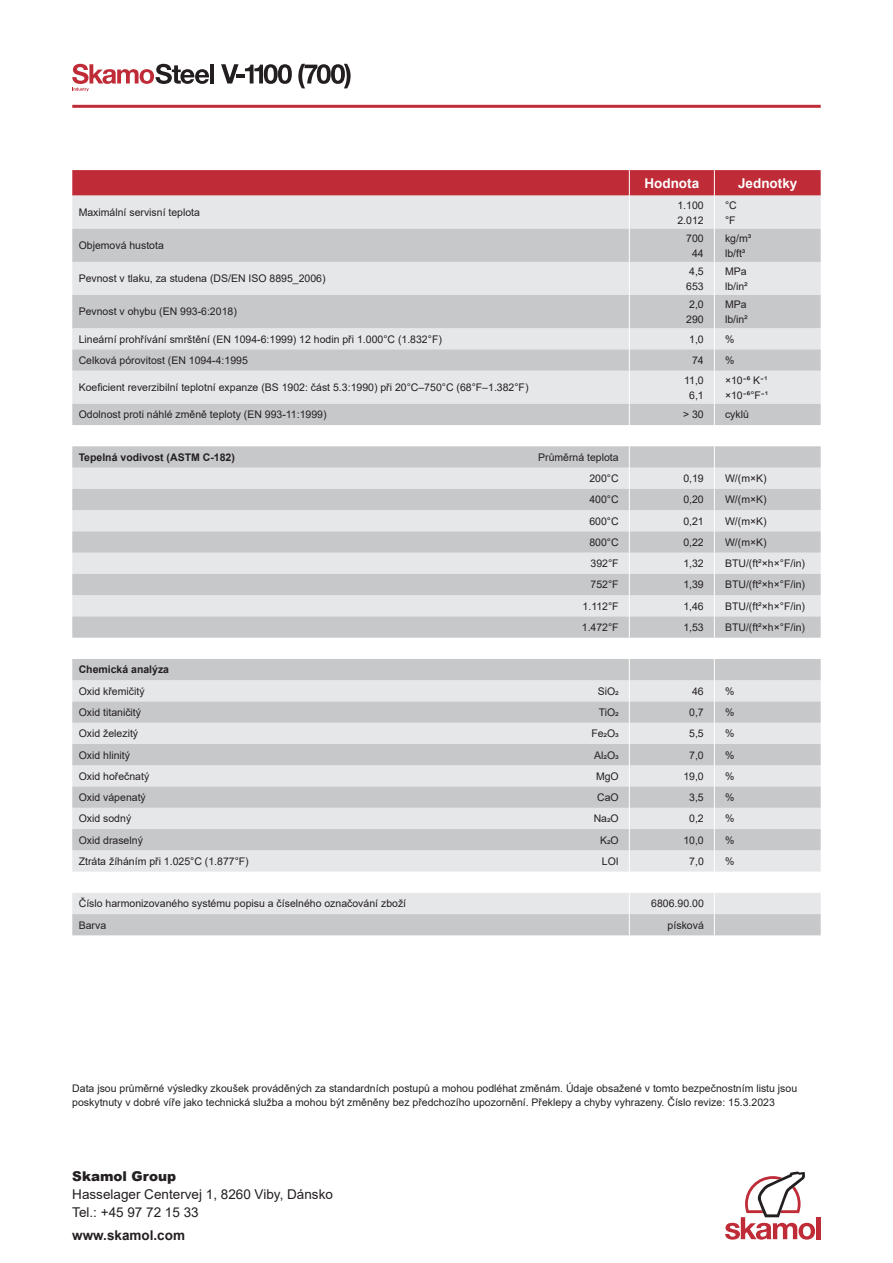
<style>
.page{position:relative;width:893px;height:1263px;background:#fff}
.page>*{position:absolute;margin:0;border:0;box-sizing:border-box;transform-origin:0 0}
.t1{font:13.5px/18px "Arial";color:#231f20}
.t2{font:700 13.5px "Arial";color:#fff}
.t3{font:700 13.5px "Arial";color:#231f20}
.t4{font:900 13.5px "Arial";color:#231f20}
.t5{font:10.5px/15px "Arial";color:#231f20}
.t6{font:700 10.5px "Arial";color:#231f20}
</style>
<div class="page">
<hr style="left:210px;top:64px;width:4px;height:19px;background:#231f20">
<svg style="left:221px;top:64px;width:71px;height:20px"></svg>
<svg style="left:298px;top:64px;width:53px;height:24px"></svg>
<svg style="left:72px;top:64px;width:137px;height:27px"></svg>
<svg style="left:72px;top:170px;width:749px;height:26px;background:#c0313c"></svg>
<div style="left:816px;top:1217px;width:5px;height:22px;background:#bf2b37"></div>
<svg style="left:725px;top:1171px;width:90px;height:68px"></svg>
<hr style="left:72px;top:105px;width:749px;height:3px;background:#bf2b37">
<div style="left:72px;top:196px;width:749px;height:33px;background:#e6e7e9"></div>
<svg style="left:72px;top:229px;width:749px;height:706px;background:#d9dadc"></svg>
<hr style="left:629px;top:196px;width:1px;height:33px;background:#fff">
<hr style="left:714px;top:196px;width:1px;height:33px;background:#fff">
<hr style="left:629px;top:229px;width:1px;height:33px;background:#fff">
<hr style="left:714px;top:229px;width:1px;height:33px;background:#fff">
<hr style="left:629px;top:262px;width:1px;height:33px;background:#fff">
<hr style="left:714px;top:262px;width:1px;height:33px;background:#fff">
<hr style="left:629px;top:295px;width:1px;height:33px;background:#fff">
<hr style="left:714px;top:295px;width:1px;height:33px;background:#fff">
<svg style="left:629px;top:328px;width:1px;height:43px"></svg>
<svg style="left:714px;top:328px;width:1px;height:43px"></svg>
<hr style="left:629px;top:371px;width:1px;height:33px;background:#fff">
<hr style="left:714px;top:371px;width:1px;height:33px;background:#fff">
<svg style="left:629px;top:404px;width:1px;height:21px"></svg>
<svg style="left:714px;top:404px;width:1px;height:21px"></svg>
<svg style="left:629px;top:446px;width:1px;height:192px"></svg>
<svg style="left:714px;top:446px;width:1px;height:192px"></svg>
<svg style="left:629px;top:659px;width:1px;height:212px"></svg>
<svg style="left:714px;top:659px;width:1px;height:212px"></svg>
<svg style="left:629px;top:893px;width:1px;height:42px"></svg>
<svg style="left:714px;top:893px;width:1px;height:42px"></svg>
<p class="t2" style="left:644px;top:173px;width:56px">Hodnota</p>
<p class="t2" style="left:738px;top:173px;width:61px">Jednotky</p>
<p class="t5" style="left:79px;top:205px;width:123px">Maximální servisní teplota</p>
<p class="t5" style="left:677px;top:197px;width:28px">1.100<br>2.012</p>
<p class="t5" style="left:725px;top:197px;width:13px">°C °F</p>
<p class="t5" style="left:79px;top:238px;width:87px">Objemová hustota</p>
<p class="t5" style="left:686px;top:230px;width:19px;text-align:center">700<br>44</p>
<p class="t5" style="left:725px;top:230px;width:28px">kg/m³ lb/ft³</p>
<p class="t5" style="left:79px;top:271px;width:248px">Pevnost v tlaku, za studena (DS/EN ISO 8895_2006)</p>
<p class="t5" style="left:686px;top:264px;width:19px">4,5<br>653</p>
<p class="t5" style="left:725px;top:264px;width:24px">MPa lb/in²</p>
<p class="t5" style="left:79px;top:304px;width:160px">Pevnost v ohybu (EN 993-6:2018)</p>
<p class="t5" style="left:686px;top:297px;width:19px">2,0<br>290</p>
<p class="t5" style="left:725px;top:297px;width:24px">MPa lb/in²</p>
<p class="t5" style="left:79px;top:331px;width:365px">Lineární prohřívání smrštění (EN 1094-6:1999) 12 hodin při 1.000°C (1.832°F)</p>
<p class="t5" style="left:689px;top:331px;width:16px">1,0</p>
<p class="t5" style="left:725px;top:331px;width:11px">%</p>
<p class="t5" style="left:79px;top:353px;width:171px">Celková pórovitost (EN 1094-4:1995</p>
<p class="t5" style="left:692px;top:353px;width:13px">74</p>
<p class="t5" style="left:725px;top:353px;width:11px">%</p>
<p class="t5" style="left:79px;top:380px;width:451px">Koeficient reverzibilní teplotní expanze (BS 1902: část 5.3:1990) při 20°C–750°C (68°F–1.382°F)</p>
<p class="t5" style="left:684px;top:372px;width:21px;text-align:center">11,0<br>6,1</p>
<p class="t5" style="left:725px;top:372px;width:45px">× 1 0 K⁶־ ¹־ ×10־⁶°F ¹־</p>
<p class="t5" style="left:79px;top:407px;width:249px">Odolnost proti náhlé změně teploty (EN 993-11:1999)</p>
<p class="t5" style="left:683px;top:407px;width:22px">&gt; 30</p>
<p class="t5" style="left:725px;top:407px;width:25px">cyklů</p>
<p class="t6" style="left:79px;top:450px;width:158px">Tepelná vodivost (ASTM C-182)</p>
<p class="t5" style="left:538px;top:446px;width:82px;line-height:21.3px;text-align:right">Průměrná teplota<br>200°C</p>
<p class="t5" style="left:683px;top:471px;width:22px">0,19</p>
<p class="t5" style="left:725px;top:471px;width:43px">W/(m×K)</p>
<p class="t5" style="left:589px;top:492px;width:31px">400°C</p>
<p class="t5" style="left:683px;top:492px;width:22px">0,20</p>
<p class="t5" style="left:725px;top:492px;width:43px">W/(m×K)</p>
<p class="t5" style="left:589px;top:513px;width:31px">600°C</p>
<p class="t5" style="left:683px;top:513px;width:22px">0,21</p>
<p class="t5" style="left:725px;top:513px;width:43px">W/(m×K)</p>
<p class="t5" style="left:589px;top:535px;width:31px">800°C</p>
<p class="t5" style="left:683px;top:535px;width:22px">0,22</p>
<p class="t5" style="left:725px;top:535px;width:43px">W/(m×K)</p>
<p class="t5" style="left:591px;top:556px;width:30px">392°F</p>
<p class="t5" style="left:683px;top:556px;width:22px">1,32</p>
<p class="t5" style="left:725px;top:556px;width:82px">BTU/(ft²×h×°F/in)</p>
<p class="t5" style="left:591px;top:577px;width:30px">752°F</p>
<p class="t5" style="left:683px;top:577px;width:22px">1,39</p>
<p class="t5" style="left:725px;top:577px;width:82px">BTU/(ft²×h×°F/in)</p>
<p class="t5" style="left:583px;top:598px;width:38px">1.112°F</p>
<p class="t5" style="left:683px;top:598px;width:22px">1,46</p>
<p class="t5" style="left:725px;top:598px;width:82px">BTU/(ft²×h×°F/in)</p>
<p class="t5" style="left:582px;top:620px;width:38px">1.472°F</p>
<p class="t5" style="left:683px;top:620px;width:22px">1,53</p>
<p class="t5" style="left:725px;top:620px;width:82px">BTU/(ft²×h×°F/in)</p>
<p class="t6" style="left:79px;top:662px;width:92px">Chemická analýza</p>
<p class="t5" style="left:79px;top:683px;width:67px">Oxid křemičitý</p>
<p class="t5" style="left:598px;top:683px;width:22px">SiO2</p>
<p class="t5" style="left:692px;top:683px;width:13px">46</p>
<p class="t5" style="left:725px;top:683px;width:11px">%</p>
<p class="t5" style="left:79px;top:705px;width:64px">Oxid titaničitý</p>
<p class="t5" style="left:599px;top:705px;width:22px">TiO2</p>
<p class="t5" style="left:689px;top:705px;width:16px">0,7</p>
<p class="t5" style="left:725px;top:705px;width:11px">%</p>
<p class="t5" style="left:79px;top:726px;width:61px">Oxid železitý</p>
<p class="t5" style="left:591px;top:726px;width:29px">Fe2O3</p>
<p class="t5" style="left:689px;top:726px;width:16px">5,5</p>
<p class="t5" style="left:725px;top:726px;width:11px">%</p>
<p class="t5" style="left:79px;top:747px;width:53px">Oxid hlinitý</p>
<p class="t5" style="left:594px;top:747px;width:26px">Al2O3</p>
<p class="t5" style="left:689px;top:747px;width:16px">7,0</p>
<p class="t5" style="left:725px;top:747px;width:11px">%</p>
<p class="t5" style="left:79px;top:768px;width:72px">Oxid hořečnatý</p>
<p class="t5" style="left:596px;top:768px;width:24px">MgO</p>
<p class="t5" style="left:683px;top:768px;width:22px">19,0</p>
<p class="t5" style="left:725px;top:768px;width:11px">%</p>
<p class="t5" style="left:79px;top:790px;width:69px">Oxid vápenatý</p>
<p class="t5" style="left:597px;top:790px;width:23px">CaO</p>
<p class="t5" style="left:689px;top:790px;width:16px">3,5</p>
<p class="t5" style="left:725px;top:790px;width:11px">%</p>
<p class="t5" style="left:79px;top:811px;width:54px">Oxid sodný</p>
<p class="t5" style="left:594px;top:811px;width:27px">Na2O</p>
<p class="t5" style="left:689px;top:811px;width:16px">0,2</p>
<p class="t5" style="left:725px;top:811px;width:11px">%</p>
<p class="t5" style="left:79px;top:832px;width:66px">Oxid draselný</p>
<p class="t5" style="left:600px;top:832px;width:20px">K2O</p>
<p class="t5" style="left:683px;top:832px;width:22px">10,0</p>
<p class="t5" style="left:725px;top:832px;width:11px">%</p>
<p class="t5" style="left:79px;top:853px;width:172px">Ztráta žíháním při 1.025°C (1.877°F)</p>
<p class="t5" style="left:602px;top:853px;width:18px">LOI</p>
<p class="t5" style="left:689px;top:853px;width:16px">7,0</p>
<p class="t5" style="left:725px;top:853px;width:11px">%</p>
<p class="t5" style="left:79px;top:896px;width:329px">Číslo harmonizovaného systému popisu a číselného označování zboží</p>
<p class="t5" style="left:651px;top:896px;width:54px">6806.90.00</p>
<p class="t5" style="left:79px;top:917px;width:29px">Barva</p>
<p class="t5" style="left:668px;top:917px;width:38px">písková</p>
<p class="t5" style="left:72px;top:1081px;width:726px;line-height:13.5px">Data jsou průměrné výsledky zkoušek prováděných za standardních postupů a mohou podléhat změnám. Údaje obsažené v tomto bezpečnostním listu jsou poskytnuty v dobré víře jako technická služba a mohou být změněny bez předchozího upozornění. Překlepy a chyby vyhrazeny. Číslo revize: 15.3.2023</p>
<p class="t4" style="left:72px;top:1166px;width:105px">Skamol Group</p>
<p class="t1" style="left:72px;top:1185px;width:262px">Hasselager Centervej 1, 8260 Viby, Dánsko<br>Tel.: +45 97 72 15 33</p>
<p class="t3" style="left:72px;top:1225px;width:114px">www.skamol.com</p>
</div>
